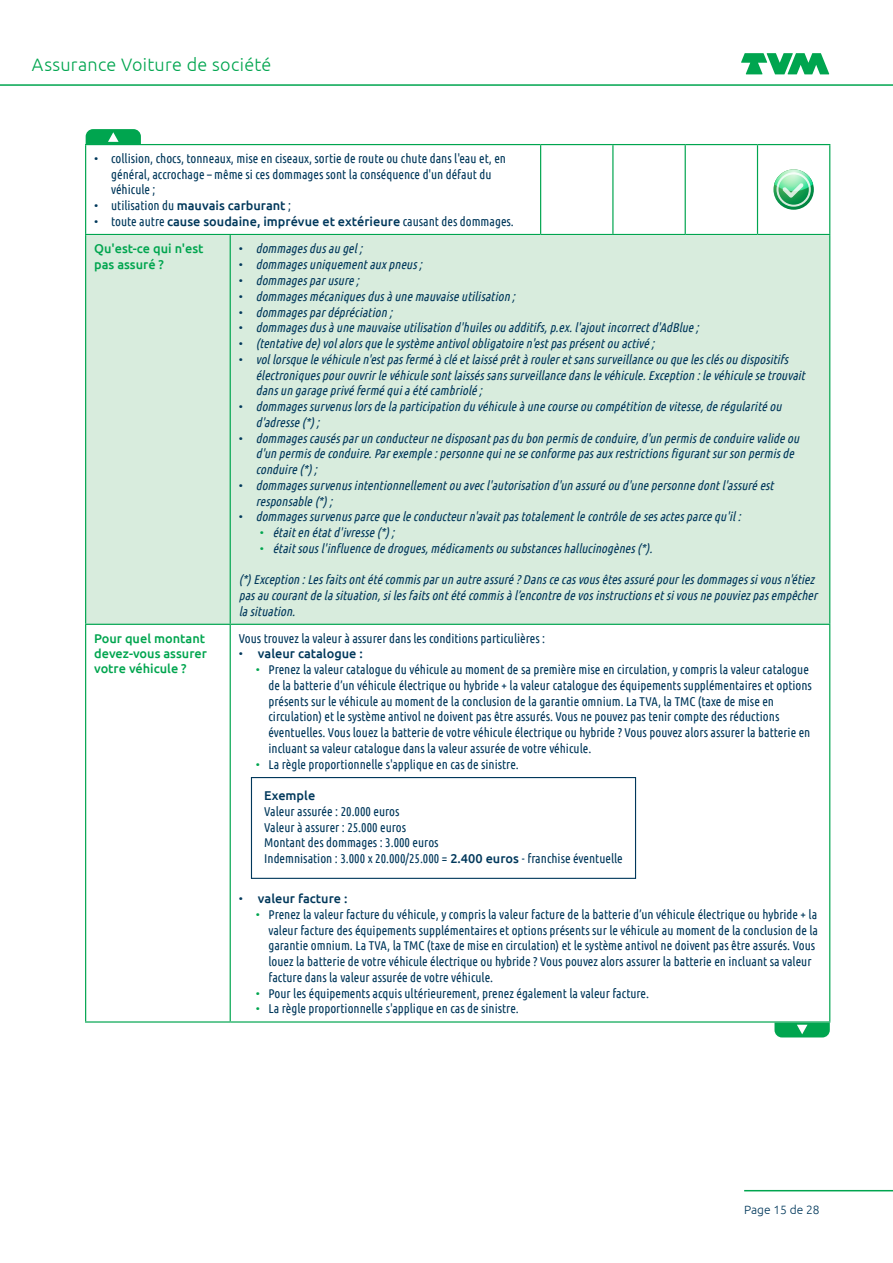
<style>
.page{position:relative;width:893px;height:1263px;background:#fff}
.page>*{position:absolute;margin:0;border:0;box-sizing:border-box;transform-origin:0 0}
.t1{font:300 18px "Ubuntu";letter-spacing:.015em;color:#00a54f}
.t2{font:12.75px/15.8px "Ubuntu Condensed";color:#01385b}
.t3{font:italic 12.75px/15.8px "Ubuntu Condensed";color:#01385b}
.t4{font:500 12.75px/27.5px "Ubuntu";color:#01385b}
.t5{font:500 12.75px/15.3px "Ubuntu";color:#00a54f}
.t6{font:300 12px "Ubuntu";color:#01385b}
.s1{font-family:"Ubuntu Condensed";font-weight:400}
.s2{color:#00a54f}
.s3{font-style:normal}
.s4{font-style:normal;color:#00a54f}
.s5{font-family:"Ubuntu";font-weight:500}
</style>
<div class="page">
<svg style="left:741px;top:53px;width:88px;height:21px"></svg>
<hr style="left:0;top:84px;width:893px;height:2px;background:#00a54f">
<hr style="left:744px;top:1190px;width:149px;height:1px;background:#00a54f">
<hr style="left:85px;top:144px;width:456px;height:1px;background:#00a54f">
<hr style="left:541px;top:144px;width:72px;height:1px;background:#00a54f">
<hr style="left:540px;top:145px;width:1px;height:89px;background:#00a54f">
<hr style="left:613px;top:144px;width:72px;height:1px;background:#00a54f">
<hr style="left:685px;top:144px;width:72px;height:1px;background:#00a54f">
<hr style="left:757px;top:144px;width:73px;height:1px;background:#00a54f">
<hr style="left:85px;top:234px;width:456px;height:1px;background:#00a54f">
<hr style="left:541px;top:234px;width:72px;height:1px;background:#00a54f">
<hr style="left:613px;top:234px;width:72px;height:1px;background:#00a54f">
<hr style="left:685px;top:234px;width:72px;height:1px;background:#00a54f">
<hr style="left:757px;top:234px;width:73px;height:1px;background:#00a54f">
<hr style="left:85px;top:145px;width:1px;height:89px;background:#00a54f">
<hr style="left:612px;top:145px;width:1px;height:89px;background:#00a54f">
<hr style="left:685px;top:145px;width:1px;height:89px;background:#00a54f">
<hr style="left:757px;top:145px;width:1px;height:89px;background:#00a54f">
<hr style="left:829px;top:145px;width:1px;height:89px;background:#00a54f">
<svg style="left:86px;top:129px;width:55px;height:15px"></svg>
<svg style="left:773px;top:169px;width:41px;height:41px"></svg>
<svg style="left:774px;top:169px;width:39px;height:38px"></svg>
<div style="left:86px;top:235px;width:743px;height:389px;background:#d8ecdd"></div>
<hr style="left:230px;top:235px;width:1px;height:389px;background:#00a54f">
<hr style="left:230px;top:625px;width:1px;height:396px;background:#00a54f">
<hr style="left:85px;top:1021px;width:145px;height:1px;background:#00a54f">
<hr style="left:230px;top:1021px;width:600px;height:1px;background:#00a54f">
<hr style="left:85px;top:235px;width:1px;height:389px;background:#00a54f">
<hr style="left:829px;top:235px;width:1px;height:389px;background:#00a54f">
<hr style="left:85px;top:624px;width:145px;height:1px;background:#00a54f">
<hr style="left:85px;top:625px;width:1px;height:396px;background:#00a54f">
<hr style="left:230px;top:624px;width:600px;height:1px;background:#00a54f">
<hr style="left:829px;top:625px;width:1px;height:396px;background:#00a54f">
<div style="left:251px;top:777px;width:385px;height:102px;border:1px solid #01385b"></div>
<svg style="left:774px;top:1022px;width:56px;height:15px"></svg>
<h1 class="t1" style="left:32px;top:54px;width:241px">Assurance Voiture de société</h1>
<p class="t2" style="left:111px;top:150px;width:396px;text-indent:-17px">• collision, chocs, tonneaux, mise en ciseaux, sortie de route ou chute dans l'eau et, en général, accrochage – même si ces dommages sont la conséquence d'un défaut du véhicule ;</p>
<p class="t4" style="left:94px;top:191px;width:198px"><span class="s1">• utilisation du</span> mauvais carburant <span class="s1">;</span></p>
<p class="t4" style="left:94px;top:207px;width:421px"><span class="s1">• toute autre</span> cause soudaine, imprévue et extérieure <span class="s1">causant des dommages.<br></span><span class="s2">Qu'est-ce qui n'est</span></p>
<p class="t5" style="left:94px;top:256px;width:71px">pas assuré ?</p>
<p class="t3" style="left:239px;top:241px;width:128px"><span class="s3">•</span> dommagesdusau gel;</p>
<p class="t3" style="left:239px;top:256px;width:188px"><span class="s3">•</span> dommagesuniquementauxpneus;</p>
<p class="t3" style="left:239px;top:272px;width:125px"><span class="s3">•</span> dommagesparusure;</p>
<p class="t3" style="left:239px;top:288px;width:281px"><span class="s3">•</span> dommagesmécaniquesdusàunemauvaiseutilisation ;</p>
<p class="t3" style="left:239px;top:304px;width:158px"><span class="s3">•</span> dommagespardépréciation ;</p>
<p class="t3" style="left:239px;top:319px;width:465px"><span class="s3">•</span> dommagesdusàunemauvaiseutilisation d'huilesou additifs,p.ex.l'ajoutincorrectd'AdBlue;</p>
<p class="t3" style="left:239px;top:335px;width:420px"><span class="s3">•</span> (tentativede) volalorsquelesystèmeantivolobligatoiren'estpasprésentou activé;</p>
<p class="t3" style="left:256px;top:351px;width:554px;text-indent:-17px"><span class="s3">•</span> vollorsquelevéhiculen'estpasferméàcléetlaisséprêtàrouleretsanssurveillanceou quelesclésou dispositifs électroniquespourouvrirlevéhiculesontlaisséssanssurveillancedanslevéhicule.Exception :levéhiculesetrouvait dansun garageprivéferméquiaétécambriolé;</p>
<p class="t3" style="left:256px;top:398px;width:530px;text-indent:-17px"><span class="s3">•</span> dommagessurvenuslorsdelaparticipation du véhiculeàunecourseou compétition devitesse,derégularitéou d'adresse(*) ;</p>
<p class="t3" style="left:256px;top:430px;width:548px;text-indent:-17px"><span class="s3">•</span> dommagescausésparun conducteurnedisposantpasdu bon permisdeconduire,d'un permisdeconduirevalideou d'un permisdeconduire.Parexemple:personnequineseconformepasauxrestrictionsfigurantsurson permisde conduire(*) ;</p>
<p class="t3" style="left:256px;top:477px;width:523px;text-indent:-17px"><span class="s3">•</span> dommagessurvenusintentionnellementou avecl'autorisation d'un assuréou d'unepersonnedontl'assuréest responsable(*) ;</p>
<p class="t3" style="left:239px;top:508px;width:507px"><span class="s3">•</span> dommagessurvenusparcequeleconducteurn'avaitpastotalementlecontrôledesesactesparcequ'il:</p>
<p class="t3" style="left:260px;top:524px;width:139px"><span class="s4">•</span> étaiten étatd'ivresse(*) ;</p>
<p class="t3" style="left:260px;top:540px;width:397px"><span class="s4">•</span> étaitsousl'influencededrogues,médicamentsou substanceshallucinogènes(*).</p>
<p class="t3" style="left:239px;top:571px;width:583px">(*) Exception :Lesfaitsontétécommisparun autreassuré?Danscecasvousêtesassurépourlesdommagessivousn'étiez pasau courantdelasituation,silesfaitsontétécommisàl’encontredevosinstructionsetsivousnepouviezpasempêcher lasituation.</p>
<p class="t5" style="left:94px;top:630px;width:114px">Pour quel montant devez-vous assurer votre véhicule ?</p>
<p class="t2" style="left:239px;top:630px;width:308px">Vous trouvez la valeur à assurer dans les conditions particulières :</p>
<p class="t4" style="left:239px;top:640px;width:126px"><span class="s1">•</span> valeur catalogue :</p>
<p class="t2" style="left:268px;top:661px;width:545px;text-indent:-13px"><span class="s2">•</span> Prenez la valeur catalogue du véhicule au moment de sa première mise en circulation, y compris la valeur catalogue de la batterie d’un véhicule électrique ou hybride + la valeur catalogue des équipements supplémentaires et options présents sur le véhicule au moment de la conclusion de la garantie omnium. La TVA, la TMC (taxe de mise en circulation) et le système antivol ne doivent pas être assurés. Vous ne pouvez pas tenir compte des réductions éventuelles. Vous louez la batterie de votre véhicule électrique ou hybride ? Vous pouvez alors assurer la batterie en incluant sa valeur catalogue dans la valeur assurée de votre véhicule.</p>
<p class="t2" style="left:256px;top:756px;width:265px"><span class="s2">•</span> La règle proportionnelle s'applique en cas de sinistre.</p>
<p class="t4" style="left:264px;top:781px;width:53px">Exemple</p>
<p class="t2" style="left:264px;top:803px;width:360px">Valeur assurée : 20.000 euros<br>Valeur à assurer : 25.000 euros<br>Montant des dommages : 3.000 euros<br>Indemnisation : 3.000 x 20.000/25.000 = <span class="s5">2.400 euros</span> - franchise éventuelle</p>
<p class="t4" style="left:239px;top:884px;width:110px"><span class="s1">•</span> valeur facture :</p>
<p class="t2" style="left:268px;top:906px;width:551px;text-indent:-13px"><span class="s2">•</span> Prenez la valeur facture du véhicule, y compris la valeur facture de la batterie d’un véhicule électrique ou hybride + la valeur facture des équipements supplémentaires et options présents sur le véhicule au moment de la conclusion de la garantie omnium. La TVA, la TMC (taxe de mise en circulation) et le système antivol ne doivent pas être assurés. Vous louez la batterie de votre véhicule électrique ou hybride ? Vous pouvez alors assurer la batterie en incluant sa valeur facture dans la valeur assurée de votre véhicule.</p>
<p class="t2" style="left:256px;top:985px;width:395px"><span class="s2">•</span> Pour les équipements acquis ultérieurement, prenez également la valeur facture.</p>
<p class="t2" style="left:256px;top:1000px;width:265px"><span class="s2">•</span> La règle proportionnelle s'applique en cas de sinistre.</p>
<p class="t6" style="left:744px;top:1202px;width:77px">Page 15 de 28</p>
</div>
